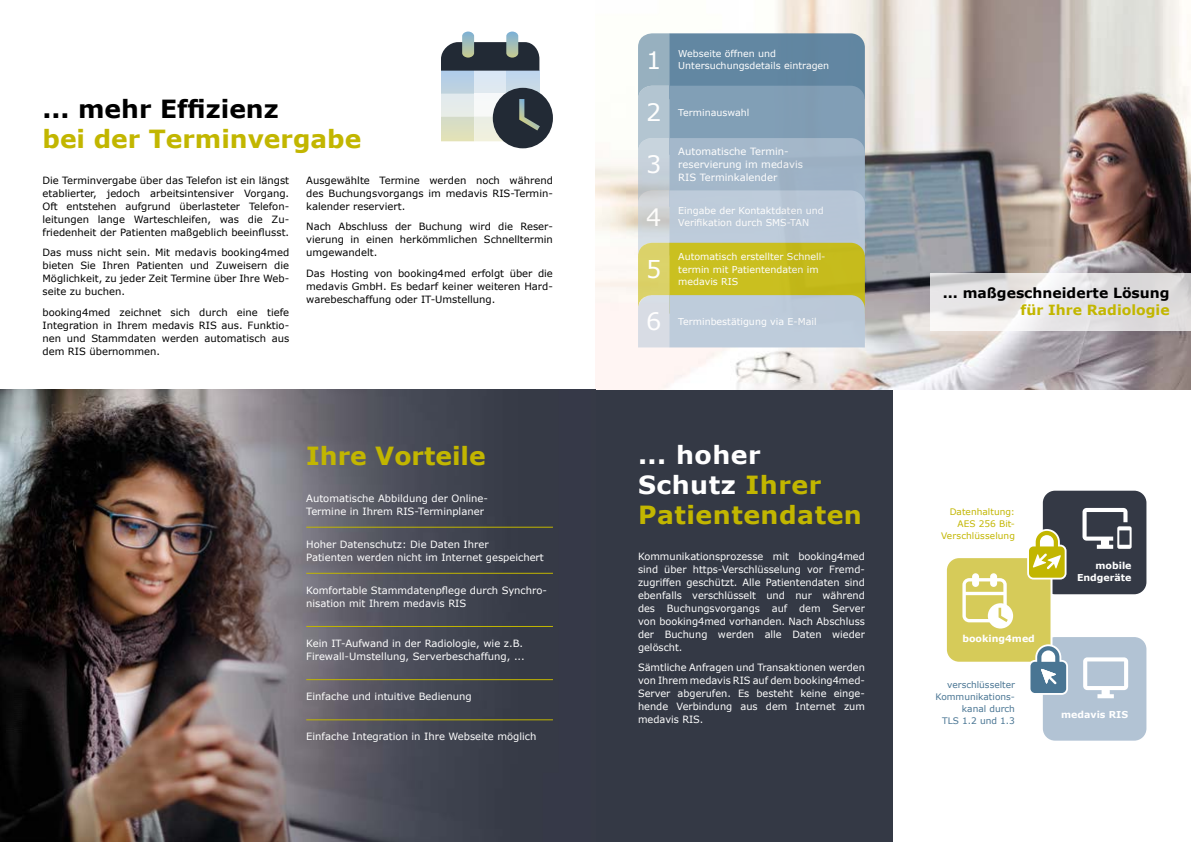
<style>
.page{position:relative;width:1191px;height:842px;background:#fff}
.page>*{position:absolute;margin:0;border:0;box-sizing:border-box;transform-origin:0 0}
.t1{font:700 25px/30px "Verdana";letter-spacing:.01em;color:#c2b600}
.t2{font:700 25px "Verdana";color:#000}
.t3{font:24px/52.3px "Verdana";color:#fff;text-align:justify}
.t4{font:700 14px "Verdana";color:#000}
.t5{font:700 14px "Verdana";color:#c2b600}
.t6{font:10px/13px "Verdana";color:#fff}
.t7{font:10px/13px "Verdana";color:#000;text-align:justify}
.t8{font:9.5px/12.5px "Verdana";color:#fff}
.t9{font:700 9.5px/12.5px "Verdana";color:#fff;text-align:right}
.t10{font:9px/12px "Verdana";color:#497593;text-align:right}
.t11{font:9px/12px "Verdana";letter-spacing:.005em;color:#c2b600;text-align:right}
.s1{color:#fff}
</style>
<div class="page">
<div style="left:595px;top:389px;width:298px;height:453px;background:#343945"></div>
<img style="left:595px;top:0;width:596px;height:389px">
<img style="left:0;top:389px;width:595px;height:453px">
<hr style="left:306px;top:527px;width:247px;height:1px;background:#c2b600">
<hr style="left:306px;top:573px;width:247px;height:1px;background:#c2b600">
<hr style="left:306px;top:626px;width:247px;height:1px;background:#c2b600">
<hr style="left:306px;top:679px;width:247px;height:1px;background:#c2b600">
<hr style="left:306px;top:719px;width:247px;height:1px;background:#c2b600">
<div style="left:1041px;top:490px;width:106px;height:105px;background:#343945;border-radius:13px"></div>
<div style="left:1040px;top:489px;width:108px;height:107px;border:2px solid #fff;border-radius:13px"></div>
<svg style="left:1082px;top:508px;width:49px;height:41px"></svg>
<div style="left:1041px;top:636px;width:106px;height:106px;background:#b2c3d4;border-radius:13px"></div>
<div style="left:1040px;top:635px;width:108px;height:108px;border:2px solid #fff;border-radius:13px"></div>
<svg style="left:1083px;top:657px;width:45px;height:41px"></svg>
<div style="left:946px;top:557px;width:105px;height:106px;background:#d6cb59;border-radius:13px"></div>
<div style="left:945px;top:556px;width:107px;height:108px;border:2px solid #fff;border-radius:13px"></div>
<div style="left:987px;top:603px;width:26px;height:25px;background:#fff;border-radius:50%"></div>
<svg style="left:962px;top:573px;width:45px;height:49px"></svg>
<svg style="left:1027px;top:529px;width:39px;height:50px"></svg>
<svg style="left:1028px;top:644px;width:40px;height:51px"></svg>
<svg style="left:638px;top:33px;width:227px;height:314px"></svg>
<svg style="left:929px;top:274px;width:262px;height:57px;fill:#e4e2e2"></svg>
<div style="left:493px;top:88px;width:60px;height:60px;background:#222a35;border-radius:50%"></div>
<svg style="left:441px;top:32px;width:99px;height:110px"></svg>
<h1 class="t2" style="left:43px;top:93px;width:238px">... mehr Effizienz</h1>
<h1 class="t1" style="left:43px;top:124px;width:320px">bei der Terminvergabe</h1>
<p class="t7" style="left:43px;top:174px;width:248px">Die Terminvergabe über das Telefon ist ein längst etablierter, jedoch arbeitsintensiver Vorgang.<br>Oft entstehen aufgrund überlasteter Telefon&shy;leitungen lange Warteschleifen, was die Zu&shy;friedenheit der Patienten maßgeblich beeinflusst.</p>
<p class="t7" style="left:43px;top:246px;width:248px">Das muss nicht sein. Mit medavis booking4med bieten Sie Ihren Patienten und Zuweisern die Möglichkeit, zu jeder Zeit Termine über Ihre Web&shy;seite zu buchen.</p>
<p class="t7" style="left:43px;top:306px;width:248px">booking4med zeichnet sich durch eine tiefe Integration in Ihrem medavis RIS aus. Funktio&shy;nen und Stammdaten werden automatisch aus dem RIS übernommen.</p>
<p class="t7" style="left:306px;top:174px;width:248px">Ausgewählte Termine werden noch während des Buchungsvorgangs im medavis RIS-Termin&shy;kalender reserviert.</p>
<p class="t7" style="left:306px;top:220px;width:248px">Nach Abschluss der Buchung wird die Reser&shy;vierung in einen herkömmlichen Schnelltermin umgewandelt.</p>
<p class="t7" style="left:306px;top:267px;width:248px">Das Hosting von booking4med erfolgt über die medavis GmbH. Es bedarf keiner weiteren Hard&shy;warebeschaffung oder IT-Umstellung.</p>
<h1 class="t1" style="left:306px;top:441px;width:181px">Ihre Vorteile</h1>
<p class="t6" style="left:306px;top:492px;width:183px">Automatische Abbildung der Online-<br>Termine in Ihrem RIS-Terminplaner</p>
<p class="t6" style="left:306px;top:538px;width:239px">Hoher Datenschutz: Die Daten Ihrer<br>Patienten werden nicht im Internet gespeichert</p>
<p class="t6" style="left:306px;top:584px;width:242px">Komfortable Stammdatenpflege durch Synchro&shy;nisation mit Ihrem medavis RIS</p>
<p class="t6" style="left:306px;top:637px;width:220px">Kein IT-Aufwand in der Radiologie, wie z.B.<br>Firewall-Umstellung, Serverbeschaffung, ...</p>
<p class="t6" style="left:306px;top:690px;width:167px">Einfache und intuitive Bedienung</p>
<p class="t6" style="left:306px;top:730px;width:232px">Einfache Integration in Ihre Webseite möglich</p>
<h2 class="t3" style="left:646px;top:34px;width:17px">1<br>2<br>3</h2>
<p class="t8" style="left:678px;top:47px;width:152px">Webseite öffnen und<br>Untersuchungsdetails eintragen</p>
<p class="t8" style="left:678px;top:106px;width:73px">Terminauswahl</p>
<p class="t6" style="left:678px;top:145px;width:126px">Automatische Termin&shy;reservierung im medavis<br>RIS Terminkalender</p>
<h2 class="t3" style="left:646px;top:191px;width:17px">4</h2>
<p class="t8" style="left:678px;top:204px;width:147px">Eingabe der Kontaktdaten und<br>Verifikation durch SMS-TAN</p>
<h2 class="t3" style="left:646px;top:244px;width:17px">5<br>6</h2>
<p class="t8" style="left:678px;top:250px;width:149px">Automatisch erstellter Schnell&shy;termin mit Patientendaten im medavis RIS</p>
<p class="t8" style="left:678px;top:315px;width:140px">Terminbestätigung via E-Mail</p>
<h1 class="t1" style="left:638px;top:440px;width:225px"><span class="s1">... hoher<br>Schutz</span> Ihrer<br>Patientendaten</h1>
<p class="t6" style="left:638px;top:550px;width:228px;text-align:justify">Kommunikationsprozesse mit booking4med sind über https-Verschlüsselung vor Fremd&shy;zugriffen geschützt. Alle Patientendaten sind ebenfalls verschlüsselt und nur während des Buchungsvorgangs auf dem Server von booking4med vorhanden. Nach Abschluss der Buchung werden alle Daten wieder gelöscht.</p>
<p class="t6" style="left:638px;top:661px;width:228px;text-align:justify">Sämtliche Anfragen und Transaktionen werden von Ihrem medavis RIS auf dem booking4med-Server abgerufen. Es besteht keine einge&shy;hende Verbindung aus dem Internet zum medavis RIS.</p>
<h3 class="t4" style="left:942px;top:284px;width:228px">... maßgeschneiderte Lösung</h3>
<h3 class="t5" style="left:1020px;top:301px;width:151px">für Ihre Radiologie</h3>
<p class="t11" style="left:941px;top:505px;width:75px">Datenhaltung:<br>AES 256 Bit-<br>Verschlüsselung</p>
<p class="t9" style="left:962px;top:632px;width:74px">booking4med</p>
<p class="t10" style="left:935px;top:679px;width:81px">verschlüsselter<br>Kommunikations&shy;kanal durch<br>TLS 1.2 und 1.3</p>
<p class="t9" style="left:1077px;top:559px;width:56px">mobile<br>Endgeräte</p>
<p class="t9" style="left:1061px;top:709px;width:69px">medavis RIS</p>
</div>
